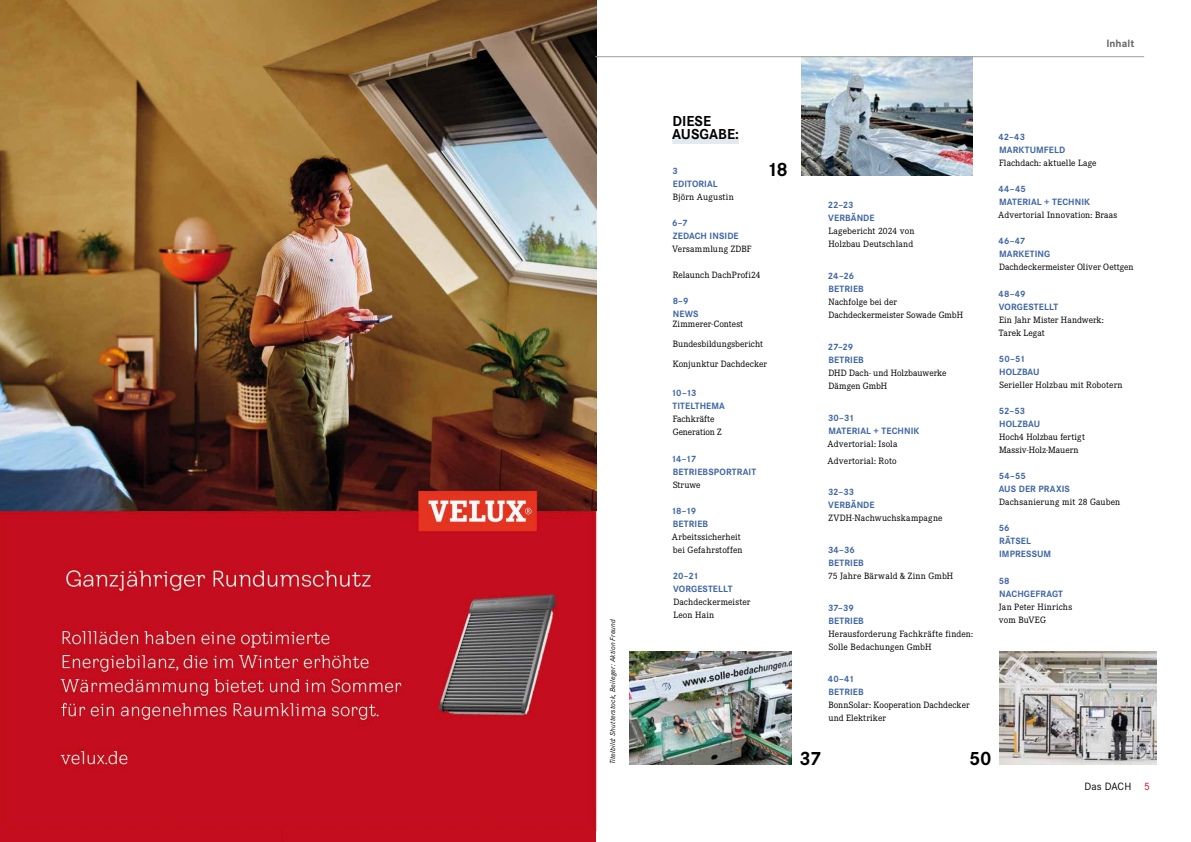
<style>
.page{position:relative;width:1191px;height:842px;background:#fff}
.page>*{position:absolute;margin:0;border:0;box-sizing:border-box;transform-origin:0 0}
.t1{font:700 20px "Corporate S Pro";color:#000}
.t2{font:700 15px/13px "Corporate S Pro";color:#000}
.t3{font:11px "Corporate S Pro";letter-spacing:.005em;color:#000}
.t4{font:700 11px "Corporate S Pro";letter-spacing:.005em;color:#646567}
.t5{font:9.5px/13px "Corporate E Pro";letter-spacing:.01em;color:#000}
.t6{font:700 9.5px/13px "Corporate S Pro";letter-spacing:.01em;color:#3e65a5}
.t7{font:9.5px "Corporate E Pro";letter-spacing:.03em;color:#000}
.t8{font:9.5px/13px "Corporate E Pro";letter-spacing:-.01em;color:#000}
.t9{font:italic 7.5px "Corporate S Pro";letter-spacing:.025em;color:#000}
.s1{color:#e2001a}
</style>
<div class="page">
<img style="left:0;top:0;width:596px;height:842px">
<img style="left:0;top:511px;width:1px;height:319px">
<div style="left:0;top:830px;width:281px;height:12px;background:#c40d1f"></div>
<div style="left:281px;top:830px;width:314px;height:12px;background:#c40d1f"></div>
<img style="left:801px;top:57px;width:171px;height:119px">
<img style="left:1000px;top:651px;width:157px;height:114px">
<img style="left:629px;top:651px;width:162px;height:114px">
<hr style="left:595px;top:56px;width:549px;height:1px;background:#9c9e9f">
<div style="left:672px;top:137px;width:67px;height:7px;background:#e2eaef"></div>
<p class="t9" style="left:607px;top:764px;width:147px;rotate:-90deg">Titelbild: Shutterstock, Beileger: Aktion Freund</p>
<p class="t4" style="left:1106px;top:35px;width:29px">Inhalt</p>
<h2 class="t2" style="left:672px;top:114px;width:68px">DIESE<br>AUSGABE:</h2>
<p class="t6" style="left:672px;top:163px;width:47px">3<br>EDITORIAL</p>
<p class="t7" style="left:673px;top:190px;width:62px">Björn Augustin</p>
<h1 class="t1" style="left:766px;top:153px;width:23px">18</h1>
<p class="t6" style="left:672px;top:216px;width:68px">6–7<br>ZEDACH INSIDE</p>
<p class="t5" style="left:672px;top:242px;width:81px">Versammlung ZDBF</p>
<p class="t5" style="left:673px;top:268px;width:89px">Relaunch DachProfi24</p>
<p class="t6" style="left:672px;top:294px;width:27px">8–9<br>NEWS</p>
<p class="t5" style="left:673px;top:314px;width:96px;line-height:20px">Zimmerer-Contest<br>Bundesbildungsbericht<br>Konjunktur Dachdecker</p>
<p class="t6" style="left:671px;top:386px;width:55px">10–13<br>TITELTHEMA</p>
<p class="t8" style="left:672px;top:412px;width:50px">Fachkräfte<br>Generation Z</p>
<p class="t6" style="left:671px;top:451px;width:86px">14–17<br>BETRIEBSPORTRAIT</p>
<p class="t5" style="left:673px;top:478px;width:29px">Struwe</p>
<p class="t6" style="left:671px;top:503px;width:39px">18–19<br>BETRIEB</p>
<p class="t5" style="left:672px;top:530px;width:72px">Arbeitssicherheit bei Gefahrstoffen</p>
<p class="t6" style="left:673px;top:569px;width:61px">20–21<br>VORGESTELLT</p>
<p class="t5" style="left:673px;top:595px;width:79px">Dachdeckermeister<br>Leon Hain</p>
<p class="t6" style="left:828px;top:197px;width:48px">22–23<br>VERBÄNDE</p>
<p class="t5" style="left:828px;top:224px;width:88px">Lagebericht 2024 von<br>Holzbau Deutschland</p>
<p class="t6" style="left:828px;top:268px;width:37px">24–26<br>BETRIEB</p>
<p class="t5" style="left:828px;top:295px;width:136px">Nachfolge bei der<br>Dachdeckermeister Sowade GmbH</p>
<p class="t6" style="left:828px;top:339px;width:37px">27–29<br>BETRIEB</p>
<p class="t5" style="left:828px;top:366px;width:120px">DHD Dach- und Holzbauwerke<br>Dämgen GmbH</p>
<p class="t6" style="left:828px;top:410px;width:93px">30–31<br>MATERIAL + TECHNIK</p>
<p class="t5" style="left:827px;top:434px;width:71px;line-height:17px">Advertorial: Isola<br>Advertorial: Roto</p>
<p class="t6" style="left:828px;top:485px;width:48px">32–33<br>VERBÄNDE</p>
<p class="t5" style="left:828px;top:511px;width:115px">ZVDH-Nachwuchskampagne</p>
<p class="t6" style="left:828px;top:543px;width:37px">34–36<br>BETRIEB</p>
<p class="t7" style="left:828px;top:570px;width:127px">75 Jahre Bärwald &amp; Zinn GmbH</p>
<p class="t6" style="left:828px;top:601px;width:37px">37–39<br>BETRIEB</p>
<p class="t5" style="left:828px;top:627px;width:146px">Herausforderung Fachkräfte finden:<br>Solle Bedachungen GmbH</p>
<p class="t6" style="left:828px;top:672px;width:37px">40–41<br>BETRIEB</p>
<p class="t5" style="left:828px;top:698px;width:143px">BonnSolar: Kooperation Dachdecker und Elektriker</p>
<p class="t6" style="left:998px;top:129px;width:68px">42–43<br>MARKTUMFELD</p>
<p class="t5" style="left:999px;top:156px;width:99px">Flachdach: aktuelle Lage</p>
<p class="t6" style="left:998px;top:182px;width:93px">44–45<br>MATERIAL + TECHNIK</p>
<p class="t5" style="left:998px;top:208px;width:121px">Advertorial Innovation: Braas</p>
<p class="t6" style="left:998px;top:234px;width:53px">46–47<br>MARKETING</p>
<p class="t5" style="left:999px;top:260px;width:136px">Dachdeckermeister Oliver Oettgen</p>
<p class="t6" style="left:998px;top:286px;width:61px">48–49<br>VORGESTELLT</p>
<p class="t5" style="left:999px;top:312px;width:106px">Ein Jahr Mister Handwerk:<br>Tarek Legat</p>
<p class="t6" style="left:999px;top:351px;width:42px">50–51<br>HOLZBAU</p>
<p class="t5" style="left:999px;top:378px;width:125px">Serieller Holzbau mit Robotern</p>
<p class="t6" style="left:999px;top:404px;width:43px">52–53<br>HOLZBAU</p>
<p class="t5" style="left:999px;top:430px;width:87px">Hoch4 Holzbau fertigt<br>Massiv-Holz-Mauern</p>
<p class="t6" style="left:998px;top:469px;width:73px">54–55<br>AUS DER PRAXIS</p>
<p class="t5" style="left:999px;top:495px;width:123px">Dachsanierung mit 28 Gauben</p>
<p class="t6" style="left:999px;top:521px;width:54px">56<br>RÄTSEL<br>IMPRESSUM</p>
<p class="t6" style="left:999px;top:573px;width:66px">58<br>NACHGEFRAGT</p>
<p class="t5" style="left:999px;top:599px;width:75px">Jan Peter Hinrichs vom BuVEG</p>
<h1 class="t1" style="left:799px;top:742px;width:23px">37</h1>
<h1 class="t1" style="left:969px;top:742px;width:24px">50</h1>
<p class="t3" style="left:1084px;top:778px;width:67px">Das DACH <span class="s1">5</span></p>
</div>
